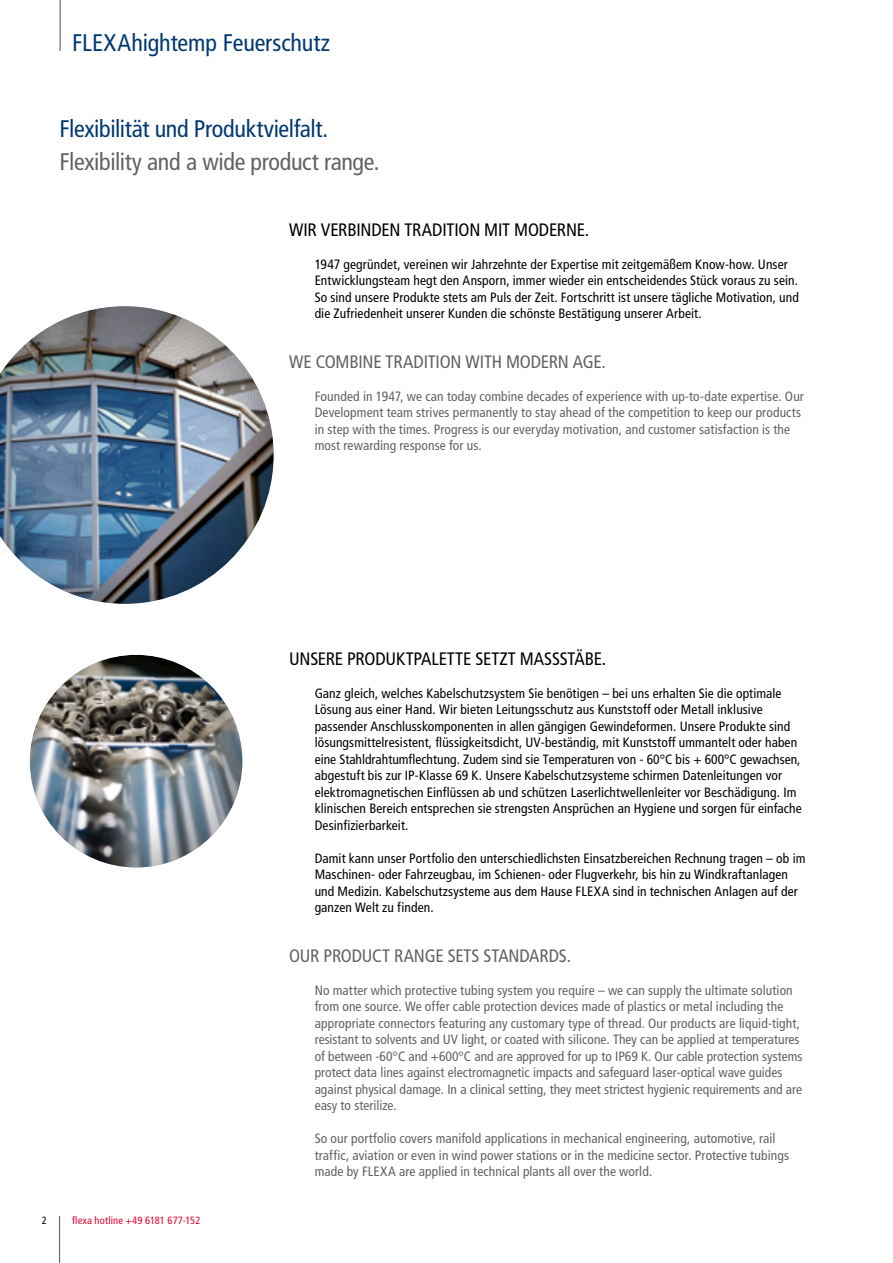
<style>
.page{position:relative;width:893px;height:1263px;background:#fff}
.page>*{position:absolute;margin:0;border:0;box-sizing:border-box;transform-origin:0 0}
.t1{font:condensed 24px "Frutiger LT Std";letter-spacing:-.01em;color:#003872}
.t2{font:condensed 24px "Frutiger LT Std";letter-spacing:-.015em;color:#626261}
.t3{font:condensed 18px "Frutiger LT Std";letter-spacing:-.01em;color:#000}
.t4{font:condensed 18px "Frutiger LT Std";letter-spacing:-.01em;color:#626261}
.t5{font:condensed 13.5px/16.5px "Frutiger LT Std";letter-spacing:.005em;color:#000}
.t6{font:condensed 13.5px/16.5px "Frutiger LT Std";letter-spacing:.005em;color:#626261}
.t7{font:condensed 10.5px "Frutiger LT Std";letter-spacing:.01em;color:#e40031}
.t8{font:condensed 10.5px "Frutiger LT Std";color:#000}
</style>
<div class="page">
<div style="left:0;top:296px;width:288px;height:309px;background:#000;opacity:.3"></div>
<div style="left:17px;top:643px;width:239px;height:225px;background:#000;opacity:.3"></div>
<hr style="left:59px;top:1216px;width:1px;height:47px;background:#626261">
<hr style="left:60px;top:0;width:1px;height:51px;background:#626261">
<h1 class="t1" style="left:72px;top:29px;width:259px">FLEXAhightemp Feuerschutz</h1>
<h1 class="t1" style="left:60px;top:114px;width:270px">Flexibilität und Produktvielfalt.</h1>
<h1 class="t2" style="left:60px;top:147px;width:322px">Flexibility and a wide product range.</h1>
<h2 class="t3" style="left:289px;top:219px;width:302px">WIR VERBINDEN TRADITION MIT MODERNE.</h2>
<p class="t5" style="left:315px;top:256px;width:486px">1947 gegründet, vereinen wir Jahrzehnte der Expertise mit zeitgemäßem Know-how. Unser Entwicklungsteam hegt den Ansporn, immer wieder ein entscheidendes Stück voraus zu sein.<br>So sind unsere Produkte stets am Puls der Zeit. Fortschritt ist unsere tägliche Motivation, und die Zufriedenheit unserer Kunden die schönste Bestätigung unserer Arbeit.</p>
<h2 class="t4" style="left:289px;top:351px;width:318px">WE COMBINE TRADITION WITH MODERN AGE.</h2>
<p class="t6" style="left:315px;top:388px;width:491px">Founded in 1947, we can today combine decades of experience with up-to-date expertise. Our Development team strives permanently to stay ahead of the competition to keep our products in step with the times. Progress is our everyday motivation, and customer satisfaction is the most rewarding response for us.</p>
<p class="t8" style="left:42px;top:1214px;width:7px">2</p>
<p class="t7" style="left:72px;top:1214px;width:130px">flexa hotline +49 6181 677-152</p>
<h2 class="t3" style="left:289px;top:648px;width:319px">UNSERE PRODUKTPALETTE SETZT MASSSTÄBE.</h2>
<p class="t5" style="left:315px;top:685px;width:489px">Ganz gleich, welches Kabelschutzsystem Sie benötigen – bei uns erhalten Sie die optimale Lösung aus einer Hand. Wir bieten Leitungsschutz aus Kunststoff oder Metall inklusive passender Anschlusskomponenten in allen gängigen Gewindeformen. Unsere Produkte sind lösungsmittelresistent, flüssigkeitsdicht, UV-beständig, mit Kunststoff ummantelt oder haben eine Stahldrahtumflechtung. Zudem sind sie Temperaturen von - 60°C bis + 600°C gewachsen, abgestuft bis zur IP-Klasse 69 K. Unsere Kabelschutzsysteme schirmen Datenleitungen vor elektromagnetischen Einflüssen ab und schützen Laserlichtwellenleiter vor Beschädigung. Im klinischen Bereich entsprechen sie strengsten Ansprüchen an Hygiene und sorgen für einfache Desinfizierbarkeit.</p>
<p class="t5" style="left:315px;top:850px;width:492px">Damit kann unser Portfolio den unterschiedlichsten Einsatzbereichen Rechnung tragen – ob im Maschinen- oder Fahrzeugbau, im Schienen- oder Flugverkehr, bis hin zu Windkraftanlagen und Medizin. Kabelschutzsysteme aus dem Hause FLEXA sind in technischen Anlagen auf der ganzen Welt zu finden.</p>
<h2 class="t4" style="left:289px;top:945px;width:283px">OUR PRODUCT RANGE SETS STANDARDS.</h2>
<p class="t6" style="left:315px;top:982px;width:489px">No matter which protective tubing system you require – we can supply the ultimate solution from one source. We offer cable protection devices made of plastics or metal including the appropriate connectors featuring any customary type of thread. Our products are liquid-tight, resistant to solvents and UV light, or coated with silicone. They can be applied at temperatures of between -60°C and +600°C and are approved for up to IP69 K. Our cable protection systems protect data lines against electromagnetic impacts and safeguard laser-optical wave guides against physical damage. In a clinical setting, they meet strictest hygienic requirements and are easy to sterilize.</p>
<p class="t6" style="left:315px;top:1130px;width:476px">So our portfolio covers manifold applications in mechanical engineering, automotive, rail traffic, aviation or even in wind power stations or in the medicine sector. Protective tubings made by FLEXA are applied in technical plants all over the world.</p>
</div>
